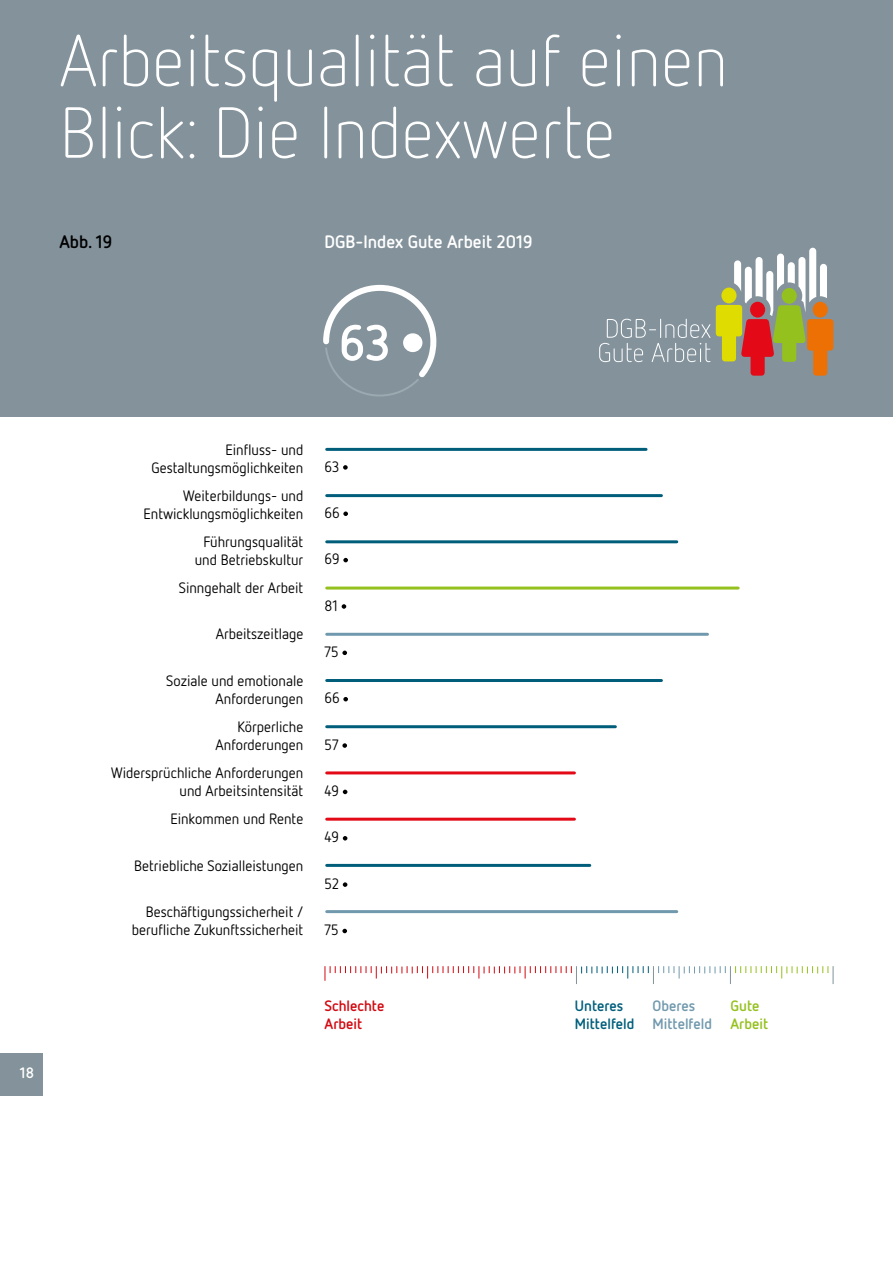
<style>
.page{position:relative;width:893px;height:1263px;background:#fff}
.page>*{position:absolute;margin:0;border:0;box-sizing:border-box;transform-origin:0 0}
.Absatzformat_3{font:300 72px/72px "Netto OT";color:#fff}
.t1{font:700 50.1px "Netto OT";color:#fff}
.t2{font:700 18px "Netto OT";color:#fff}
.t3{font:700 18px "Netto OT";color:#000}
.t4{font:15px/18px "Netto OT";color:#000;text-align:right}
.t5{font:700 15px/18px "Netto OT";color:#005e7b}
.t6{font:700 15px/18px "Netto OT";color:#7199ad}
.t7{font:700 15px/18px "Netto OT";color:#d20a11}
.t8{font:700 15px/18px "Netto OT";color:#95c11f}
.t9{font:700 15px "Netto OT";color:#fff}
</style>
<div class="page">
<div style="left:0;top:0;width:893px;height:417px;background:#83929b"></div>
<svg style="left:326px;top:447px;width:321px;height:4px"></svg>
<svg style="left:326px;top:632px;width:382px;height:4px"></svg>
<svg style="left:326px;top:817px;width:249px;height:4px"></svg>
<svg style="left:326px;top:540px;width:351px;height:4px"></svg>
<svg style="left:326px;top:725px;width:290px;height:4px"></svg>
<svg style="left:326px;top:910px;width:351px;height:4px"></svg>
<svg style="left:326px;top:494px;width:336px;height:4px"></svg>
<svg style="left:326px;top:863px;width:264px;height:4px"></svg>
<svg style="left:326px;top:586px;width:413px;height:4px"></svg>
<svg style="left:326px;top:771px;width:249px;height:4px"></svg>
<svg style="left:343px;top:465px;width:5px;height:5px"></svg>
<svg style="left:343px;top:511px;width:5px;height:5px"></svg>
<svg style="left:343px;top:558px;width:5px;height:4px"></svg>
<svg style="left:342px;top:604px;width:4px;height:5px"></svg>
<svg style="left:342px;top:651px;width:5px;height:4px"></svg>
<svg style="left:343px;top:697px;width:5px;height:4px"></svg>
<svg style="left:342px;top:743px;width:5px;height:5px"></svg>
<svg style="left:343px;top:790px;width:4px;height:4px"></svg>
<svg style="left:343px;top:836px;width:4px;height:4px"></svg>
<svg style="left:343px;top:882px;width:4px;height:5px"></svg>
<svg style="left:342px;top:929px;width:5px;height:4px"></svg>
<hr style="left:327px;top:448px;width:319px;height:3px;background:#005e7b">
<hr style="left:327px;top:633px;width:380px;height:3px;background:#7199ad">
<hr style="left:327px;top:818px;width:247px;height:3px;background:#e30916">
<hr style="left:327px;top:540px;width:350px;height:3px;background:#005e7b">
<hr style="left:327px;top:725px;width:288px;height:3px;background:#005e7b">
<hr style="left:327px;top:910px;width:350px;height:3px;background:#7199ad">
<hr style="left:327px;top:494px;width:334px;height:3px;background:#005e7b">
<hr style="left:327px;top:679px;width:334px;height:3px;background:#005e7b">
<hr style="left:327px;top:864px;width:263px;height:3px;background:#005e7b">
<hr style="left:327px;top:586px;width:411px;height:3px;background:#95c11f">
<hr style="left:327px;top:771px;width:247px;height:3px;background:#e30916">
<svg style="left:323px;top:284px;width:114px;height:113px"></svg>
<svg style="left:599px;top:319px;width:111px;height:43px"></svg>
<svg style="left:716px;top:248px;width:117px;height:128px"></svg>
<svg style="left:325px;top:966px;width:509px;height:18px"></svg>
<div style="left:0;top:1053px;width:43px;height:42px;background:#83929b"></div>
<p class="Absatzformat_3" style="left:60px;top:23px;width:670px">Arbeitsqualität auf einen<br>Blick: Die Indexwerte</p>
<p class="t3" style="left:59px;top:230px;width:54px">Abb. 19</p>
<p class="t2" style="left:325px;top:230px;width:209px">DGB-Index Gute Arbeit 2019</p>
<p class="t1" style="left:339px;top:311px;width:53px">63</p>
<p class="t9" style="left:20px;top:1063px;width:16px">18</p>
<p class="t4" style="left:151px;top:440px;width:153px">Einfluss- und<br>Gestaltungsmöglichkeiten</p>
<p class="t4" style="left:143px;top:486px;width:161px">Weiterbildungs- und<br>Entwicklungsmöglichkeiten</p>
<p class="t4" style="left:195px;top:532px;width:110px;text-align:center">Führungsqualität und Betriebskultur</p>
<p class="t4" style="left:179px;top:579px;width:126px">Sinngehalt der Arbeit</p>
<p class="t4" style="left:216px;top:625px;width:89px">Arbeitszeitlage</p>
<p class="t4" style="left:166px;top:671px;width:139px">Soziale und emotionale<br>Anforderungen</p>
<p class="t4" style="left:216px;top:717px;width:89px">Körperliche<br>Anforderungen</p>
<p class="t4" style="left:111px;top:763px;width:194px">Widersprüchliche Anforderungen und Arbeitsintensität</p>
<p class="t4" style="left:170px;top:810px;width:134px">Einkommen und Rente</p>
<p class="t4" style="left:134px;top:856px;width:171px">Betriebliche Sozialleistungen</p>
<p class="t4" style="left:132px;top:902px;width:174px">Beschäftigungssicherheit / berufliche Zukunftssicherheit</p>
<p class="t4" style="left:325px;top:457px;width:16px">63</p>
<p class="t4" style="left:325px;top:503px;width:17px">66</p>
<p class="t4" style="left:325px;top:550px;width:17px">69</p>
<p class="t4" style="left:325px;top:596px;width:15px">81</p>
<p class="t4" style="left:325px;top:642px;width:16px">75</p>
<p class="t4" style="left:325px;top:689px;width:17px">66</p>
<p class="t4" style="left:325px;top:735px;width:16px">57</p>
<p class="t4" style="left:325px;top:781px;width:16px">49</p>
<p class="t4" style="left:325px;top:828px;width:16px">49</p>
<p class="t4" style="left:325px;top:874px;width:16px">52</p>
<p class="t4" style="left:325px;top:920px;width:16px">75</p>
<p class="t7" style="left:325px;top:996px;width:61px">Schlechte<br>Arbeit</p>
<p class="t5" style="left:575px;top:996px;width:61px">Unteres<br>Mittelfeld</p>
<p class="t6" style="left:652px;top:996px;width:61px">Oberes<br>Mittelfeld</p>
<p class="t8" style="left:730px;top:996px;width:39px">Gute<br>Arbeit</p>
</div>
